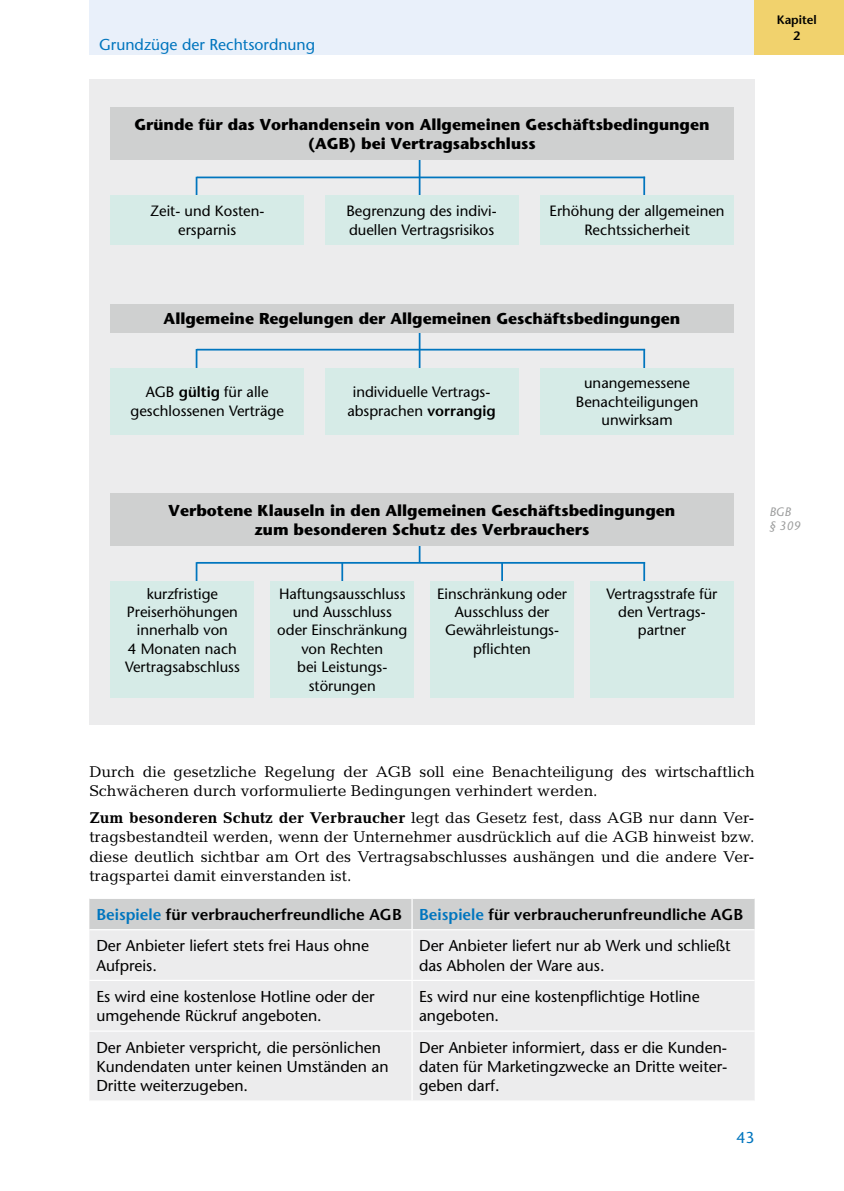
<style>
.page{position:relative;width:844px;height:1191px;background:#fff}
.page>*{position:absolute;margin:0;border:0;box-sizing:border-box;transform-origin:0 0}
.t1{font:15.75px/19.2px "Candida Std";color:#000}
.t2{font:500 15.75px/19.2px "Stone Sans Std";color:#000}
.t3{font:700 15.75px/18.9px "Stone Sans Std";color:#000;text-align:center}
.t4{font:600 15.75px/31.5px "Stone Sans Std";color:#000}
.t5{font:500 15.75px "Stone Sans Std";color:#0075be}
.t6{font:500 14.88px/18.4px "Stone Sans Std";color:#000;text-align:center}
.t7{font:600 12.25px/15.8px "Stone Sans Std";letter-spacing:-.005em;color:#000;text-align:center}
.t8{font:italic 500 12.25px/14px "Stone Sans Std";color:#9c9d9d}
.s1{font-weight:600}
.s2{font-weight:700}
.s3{color:#0075be}
.s4{font-weight:500}
</style>
<div class="page">
<div style="left:89px;top:0;width:754px;height:55px;background:#e9f0fa"></div>
<div style="left:89px;top:79px;width:665px;height:645px;background:#ececed"></div>
<hr style="left:418px;top:141px;width:2px;height:73px;background:#0075be">
<svg style="left:196px;top:177px;width:1px;height:18px"></svg>
<hr style="left:643px;top:177px;width:2px;height:20px;background:#0075be">
<hr style="left:197px;top:176px;width:448px;height:2px;background:#0075be">
<div style="left:110px;top:195px;width:194px;height:50px;background:#d6ebe7"></div>
<div style="left:325px;top:195px;width:193px;height:50px;background:#d6ebe7"></div>
<div style="left:540px;top:195px;width:193px;height:50px;background:#d6ebe7"></div>
<div style="left:110px;top:108px;width:623px;height:52px;background:#cfd0d0"></div>
<hr style="left:418px;top:527px;width:2px;height:35px;background:#0075be">
<hr style="left:341px;top:562px;width:2px;height:36px;background:#0075be">
<hr style="left:501px;top:562px;width:2px;height:36px;background:#0075be">
<svg style="left:196px;top:562px;width:1px;height:19px"></svg>
<hr style="left:643px;top:562px;width:2px;height:20px;background:#0075be">
<hr style="left:197px;top:562px;width:448px;height:2px;background:#0075be">
<div style="left:110px;top:581px;width:144px;height:116px;background:#d6ebe7"></div>
<div style="left:270px;top:581px;width:144px;height:116px;background:#d6ebe7"></div>
<div style="left:430px;top:581px;width:144px;height:116px;background:#d6ebe7"></div>
<div style="left:589px;top:581px;width:144px;height:116px;background:#d6ebe7"></div>
<div style="left:110px;top:493px;width:623px;height:52px;background:#cfd0d0"></div>
<hr style="left:418px;top:313px;width:2px;height:73px;background:#0075be">
<svg style="left:196px;top:349px;width:1px;height:18px"></svg>
<hr style="left:643px;top:349px;width:2px;height:20px;background:#0075be">
<hr style="left:197px;top:349px;width:448px;height:1px;background:#0075be">
<div style="left:110px;top:367px;width:194px;height:67px;background:#d6ebe7"></div>
<div style="left:325px;top:367px;width:193px;height:67px;background:#d6ebe7"></div>
<div style="left:540px;top:367px;width:193px;height:67px;background:#d6ebe7"></div>
<div style="left:110px;top:304px;width:623px;height:28px;background:#cfd0d0"></div>
<div style="left:89px;top:899px;width:665px;height:30px;background:#cfd0d0"></div>
<div style="left:89px;top:930px;width:665px;height:170px;background:#ececed"></div>
<hr style="left:411px;top:930px;width:1px;height:49px;background:#fff">
<hr style="left:89px;top:979px;width:323px;height:2px;background:#fff">
<hr style="left:412px;top:979px;width:342px;height:2px;background:#fff">
<hr style="left:411px;top:981px;width:1px;height:49px;background:#fff">
<hr style="left:89px;top:1030px;width:323px;height:1px;background:#fff">
<hr style="left:412px;top:1030px;width:342px;height:1px;background:#fff">
<hr style="left:411px;top:1031px;width:1px;height:69px;background:#fff">
<hr style="left:411px;top:899px;width:1px;height:30px;background:#fff">
<div style="left:754px;top:0;width:89px;height:55px;background:#f1d26d"></div>
<p class="t5" style="left:99px;top:35px;width:217px">Grundzüge der Rechtsordnung</p>
<p class="t3" style="left:134px;top:115px;width:576px">Gründe für das Vorhandensein von Allgemeinen Geschäftsbedingungen (AGB) bei Vertragsabschluss</p>
<p class="t6" style="left:150px;top:202px;width:116px">Zeit- und Kosten&shy;ersparnis</p>
<p class="t6" style="left:346px;top:202px;width:152px;text-align:left">Begrenzung des indivi&shy;duellen Vertragsrisikos</p>
<p class="t6" style="left:549px;top:202px;width:176px">Erhöhung der allgemeinen<br>Rechtssicherheit</p>
<p class="t3" style="left:164px;top:309px;width:518px">Allgemeine Regelungen der Allgemeinen Geschäftsbedingungen</p>
<p class="t6" style="left:130px;top:383px;width:155px">AGB <span class="s1">gültig</span> für alle geschlossenen Verträge</p>
<p class="t6" style="left:347px;top:383px;width:150px">individuelle Vertrags&shy;absprachen <span class="s1">vorrangig</span></p>
<p class="t6" style="left:575px;top:374px;width:124px">unangemessene<br>Benachteiligungen unwirksam</p>
<p class="t7" style="left:776px;top:12px;width:41px">Kapitel<br>2</p>
<p class="t3" style="left:168px;top:501px;width:508px">Verbotene Klauseln in den Allgemeinen Geschäftsbedingungen zum besonderen Schutz des Verbrauchers</p>
<p class="t8" style="left:769px;top:504px;width:32px">BGB<br>§ 309</p>
<p class="t6" style="left:125px;top:584px;width:116px">kurzfristige<br>Preiserhöhungen innerhalb von<br>4 Monaten nach<br>Vertragsabschluss</p>
<p class="t6" style="left:277px;top:584px;width:131px">Haftungsausschluss und Ausschluss oder Einschränkung von Rechten<br>bei Leistungs&shy;störungen</p>
<p class="t6" style="left:437px;top:584px;width:131px">Einschränkung oder<br>Ausschluss der<br>Gewährleistungs&shy;pflichten</p>
<p class="t6" style="left:606px;top:584px;width:112px">Vertragsstrafe für den Vertrags&shy;partner</p>
<p class="t1" style="left:89px;top:762px;width:666px">Durch die gesetzliche Regelung der AGB soll eine Benachteiligung des wirtschaftlich<br>Schwächeren durch vorformulierte Bedingungen verhindert werden.</p>
<p class="t1" style="left:89px;top:808px;width:666px;text-align:justify"><span class="s2">Zum besonderen Schutz der Verbraucher</span> legt das Gesetz fest, dass AGB nur dann Ver&shy;tragsbestandteil werden, wenn der Unternehmer ausdrücklich auf die AGB hinweist bzw. diese deutlich sichtbar am Ort des Vertragsabschlusses aushängen und die andere Ver&shy;tragspartei damit einverstanden ist.</p>
<p class="t4" style="left:96px;top:898px;width:648px"><span class="s3">Beispiele</span> für verbraucherfreundliche AGB <span class="s3">Beispiele</span> für verbraucherunfreundliche AGB<br><span class="s4">Der Anbieter liefert stets frei Haus ohne</span></p>
<p class="t2" style="left:96px;top:955px;width:62px">Aufpreis.</p>
<p class="t2" style="left:419px;top:936px;width:313px">Der Anbieter liefert nur ab Werk und schließt das Abholen der Ware aus.</p>
<p class="t2" style="left:96px;top:986px;width:280px">Es wird eine kostenlose Hotline oder der umgehende Rückruf angeboten.</p>
<p class="t2" style="left:419px;top:986px;width:282px">Es wird nur eine kostenpflichtige Hotline angeboten.</p>
<p class="t2" style="left:96px;top:1037px;width:294px">Der Anbieter verspricht, die persönlichen<br>Kundendaten unter keinen Umständen an<br>Dritte weiterzugeben.</p>
<p class="t2" style="left:419px;top:1037px;width:310px;text-align:justify">Der Anbieter informiert, dass er die Kunden&shy;daten für Marketingzwecke an Dritte weiter&shy;geben darf.</p>
<p class="t5" style="left:736px;top:1128px;width:20px">43</p>
</div>
